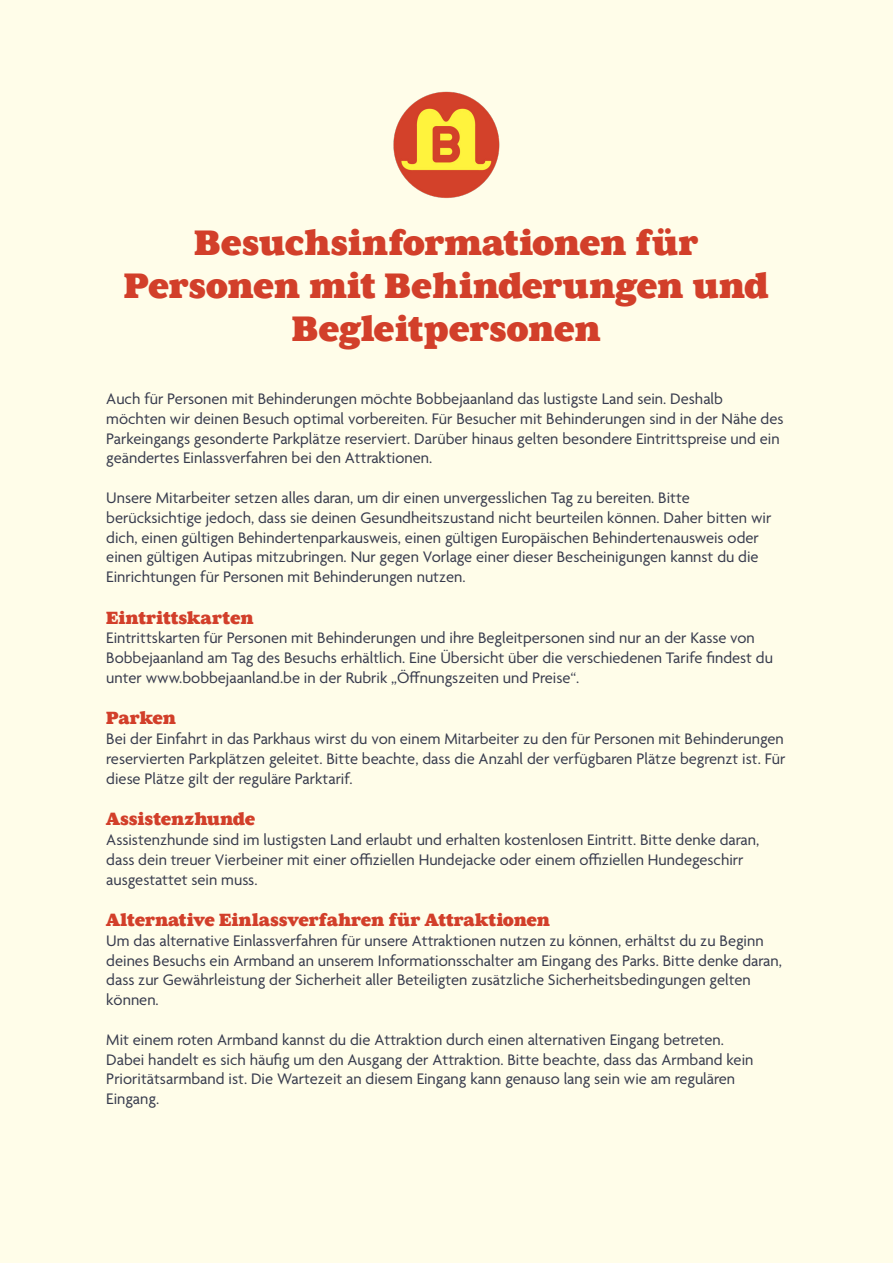
<style>
.page{position:relative;width:893px;height:1263px;background:#fffde9}
.page>*{position:absolute;margin:0;border:0;box-sizing:border-box;transform-origin:0 0}
.t1{font:36px/43.2px "Aurea Ultra";letter-spacing:-.01em;color:#d23f2a;text-align:center}
.t2{font:18px "Aurea Ultra";letter-spacing:-.01em;color:#d23f2a}
.t3{font:16.5px/19.8px "Agenda";color:#373b4d}
</style>
<div class="page">
<img style="left:393px;top:91px;width:107px;height:107px">
<p class="t1" style="left:124px;top:221px;width:647px">Besuchsinformationen für<br>Personen mit Behinderungen und<br>Begleitpersonen</p>
<p class="t3" style="left:106px;top:390px;width:679px">Auch für Personen mit Behinderungen möchte Bobbejaanland das lustigste Land sein. Deshalb möchten wir deinen Besuch optimal vorbereiten. Für Besucher mit Behinderungen sind in der Nähe des Parkeingangs gesonderte Parkplätze reserviert. Darüber hinaus gelten besondere Eintrittspreise und ein geändertes Einlassverfahren bei den Attraktionen.</p>
<p class="t3" style="left:106px;top:489px;width:667px">Unsere Mitarbeiter setzen alles daran, um dir einen unvergesslichen Tag zu bereiten. Bitte berücksichtige jedoch, dass sie deinen Gesundheitszustand nicht beurteilen können. Daher bitten wir dich, einen gültigen Behindertenparkausweis, einen gültigen Europäischen Behindertenausweis oder einen gültigen Autipas mitzubringen. Nur gegen Vorlage einer dieser Bescheinigungen kannst du die Einrichtungen für Personen mit Behinderungen nutzen.</p>
<p class="t2" style="left:106px;top:607px;width:149px">Eintrittskarten</p>
<p class="t3" style="left:106px;top:629px;width:668px">Eintrittskarten für Personen mit Behinderungen und ihre Begleitpersonen sind nur an der Kasse von<br>Bobbejaanland am Tag des Besuchs erhältlich. Eine Übersicht über die verschiedenen Tarife findest du unter www.bobbejaanland.be in der Rubrik „Öffnungszeiten und Preise“.</p>
<p class="t2" style="left:106px;top:707px;width:71px">Parken</p>
<p class="t3" style="left:106px;top:730px;width:681px;text-align:justify">Bei der Einfahrt in das Parkhaus wirst du von einem Mitarbeiter zu den für Personen mit Behinderungen reservierten Parkplätzen geleitet. Bitte beachte, dass die Anzahl der verfügbaren Plätze begrenzt ist. Für diese Plätze gilt der reguläre Parktarif.</p>
<p class="t2" style="left:106px;top:808px;width:150px">Assistenzhunde</p>
<p class="t3" style="left:106px;top:831px;width:654px">Assistenzhunde sind im lustigsten Land erlaubt und erhalten kostenlosen Eintritt. Bitte denke daran, dass dein treuer Vierbeiner mit einer offiziellen Hundejacke oder einem offiziellen Hundegeschirr ausgestattet sein muss.</p>
<p class="t2" style="left:106px;top:909px;width:445px">Alternative Einlassverfahren für Attraktionen</p>
<p class="t3" style="left:106px;top:932px;width:677px">Um das alternative Einlassverfahren für unsere Attraktionen nutzen zu können, erhältst du zu Beginn deines Besuchs ein Armband an unserem Informationsschalter am Eingang des Parks. Bitte denke daran, dass zur Gewährleistung der Sicherheit aller Beteiligten zusätzliche Sicherheitsbedingungen gelten können.</p>
<p class="t3" style="left:106px;top:1031px;width:649px">Mit einem roten Armband kannst du die Attraktion durch einen alternativen Eingang betreten.<br>Dabei handelt es sich häufig um den Ausgang der Attraktion. Bitte beachte, dass das Armband kein Prioritätsarmband ist. Die Wartezeit an diesem Eingang kann genauso lang sein wie am regulären Eingang.</p>
</div>
